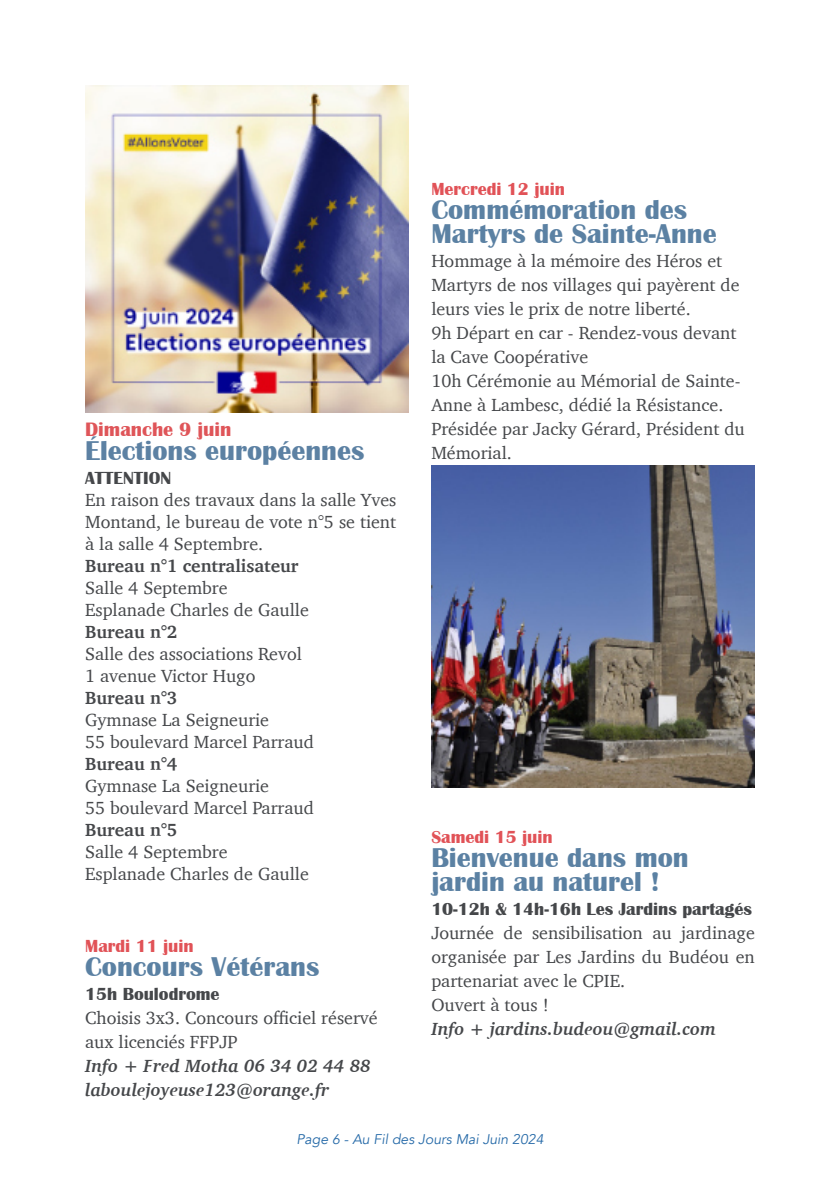
<style>
.page{position:relative;width:840px;height:1191px;background:#fff}
.page>*{position:absolute;margin:0;border:0;box-sizing:border-box;transform-origin:0 0}
.t1{font:700 28px/24px "Britannic";color:#5b81a3}
.t2{font:700 28px "Britannic";color:#5c81a3}
.t3{font:700 20px "Britannic";color:#df5559}
.t4{font:18px/24px "Charter";color:#45474a}
.t5{font:italic 700 18px/24px "Charter";color:#45474a}
.t6{font:700 18px "Charter";color:#45474a}
.t7{font:700 18px "Britannic";color:#45474a}
.t8{font:700 18px "Britannic";color:#e15257}
.t9{font:italic 14px "Avenir";color:#266aa8}
</style>
<div class="page">
<img style="left:431px;top:465px;width:323px;height:322px">
<img style="left:85px;top:86px;width:323px;height:326px">
<p class="t3" style="left:85px;top:422px;width:148px">Dimanche 9 juin</p>
<h1 class="t2" style="left:85px;top:441px;width:281px">Élections européennes</h1>
<p class="t7" style="left:85px;top:472px;width:88px">ATTENTION</p>
<p class="t4" style="left:85px;top:488px;width:312px;line-height:22px;text-align:justify">En raison des travaux dans la salle Yves Montand, le bureau de vote n°5 se tient à la salle 4 Septembre.</p>
<p class="t6" style="left:85px;top:554px;width:215px">Bureau n°1 centralisateur</p>
<p class="t4" style="left:85px;top:576px;width:225px;line-height:22px">Salle 4 Septembre<br>Esplanade Charles de Gaulle</p>
<p class="t6" style="left:85px;top:620px;width:94px">Bureau n°2</p>
<p class="t4" style="left:85px;top:642px;width:218px;line-height:22px">Salle des associations Revol<br>1 avenue Victor Hugo</p>
<p class="t6" style="left:85px;top:686px;width:94px">Bureau n°3</p>
<p class="t4" style="left:85px;top:708px;width:230px;line-height:22px">Gymnase La Seigneurie<br>55 boulevard Marcel Parraud</p>
<p class="t6" style="left:85px;top:752px;width:94px">Bureau n°4</p>
<p class="t4" style="left:85px;top:774px;width:230px;line-height:22px">Gymnase La Seigneurie<br>55 boulevard Marcel Parraud</p>
<p class="t6" style="left:85px;top:818px;width:94px">Bureau n°5</p>
<p class="t4" style="left:85px;top:840px;width:225px;line-height:22px">Salle 4 Septembre<br>Esplanade Charles de Gaulle</p>
<p class="t8" style="left:85px;top:940px;width:110px">Mardi 11 juin</p>
<h1 class="t1" style="left:85px;top:957px;width:236px">Concours Vétérans</h1>
<p class="t7" style="left:85px;top:988px;width:136px">15h Boulodrome</p>
<p class="t4" style="left:85px;top:1005px;width:294px">Choisis 3x3. Concours officiel réservé aux licenciés FFPJP</p>
<p class="t5" style="left:85px;top:1053px;width:287px">Info + Fred Motha 06 34 02 44 88 laboulejoyeuse123@orange.fr</p>
<p class="t8" style="left:431px;top:182px;width:135px">Mercredi 12 juin</p>
<h1 class="t1" style="left:431px;top:199px;width:287px">Commémoration des<br>Martyrs de Sainte-Anne</h1>
<p class="t4" style="left:431px;top:248px;width:315px">Hommage à la mémoire des Héros et<br>Martyrs de nos villages qui payèrent de leurs vies le prix de notre liberté.<br>9h Départ en car - Rendez-vous devant la Cave Coopérative<br>10h Cérémonie au Mémorial de Sainte-<br>Anne à Lambesc, dédié la Résistance.<br>Présidée par Jacky Gérard, Président du<br>Mémorial.</p>
<p class="t8" style="left:431px;top:830px;width:123px">Samedi 15 juin</p>
<h1 class="t1" style="left:431px;top:847px;width:259px">Bienvenue dans mon jardin au naturel !</h1>
<p class="t7" style="left:431px;top:902px;width:322px">10-12h &amp; 14h-16h Les Jardins partagés</p>
<p class="t4" style="left:431px;top:920px;width:325px">Journée de sensibilisation au jardinage organisée par Les Jardins du Budéou en partenariat avec le CPIE.<br>Ouvert à tous !</p>
<p class="t5" style="left:431px;top:1016px;width:286px">Info + jardins.budeou@gmail.com</p>
<p class="t9" style="left:296px;top:1129px;width:248px">Page 6 - Au Fil des Jours Mai Juin 2024</p>
</div>
